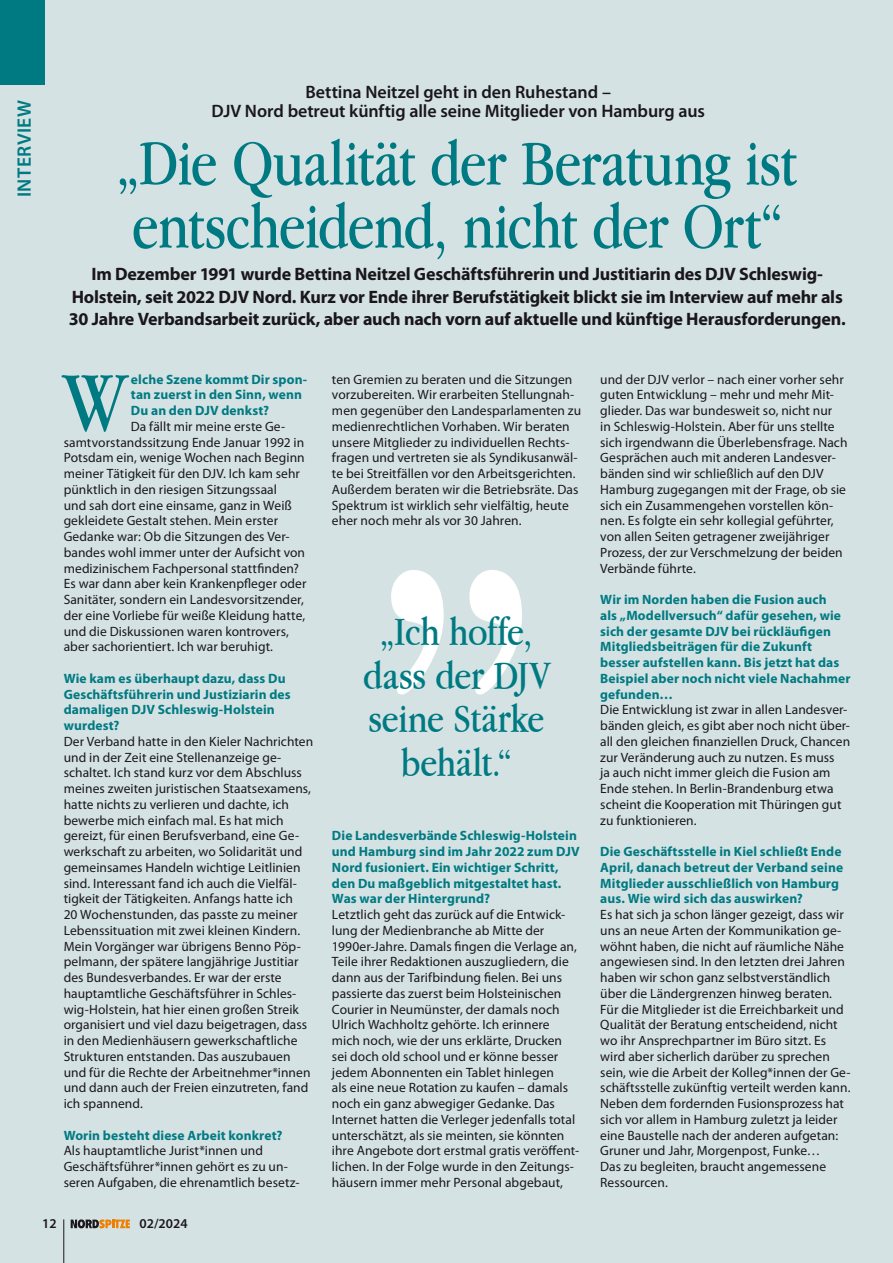
<style>
.page{position:relative;width:893px;height:1263px;background:#d5e2e3}
.page>*{position:absolute;margin:0;border:0;box-sizing:border-box;transform-origin:0 0}
.t1{font:88.5px "Apple Garamond";color:#007a82}
.t2{font:66px/63px "Apple Garamond";letter-spacing:-.015em;color:#007a82}
.t3{font:42px/43.5px "Apple Garamond";letter-spacing:-.01em;color:#007a82;text-align:center}
.t4{font:600 19.5px "Myriad Pro";letter-spacing:.02em;color:#007a82}
.t5{font:700 18px/22.5px "Myriad Pro";letter-spacing:-.015em;color:#1a171c;text-align:center}
.t6{font:600 18px/19.5px "Myriad Pro";letter-spacing:-.005em;color:#1a171c;text-align:center}
.t7{font:13.5px/15.8px "Myriad Pro";letter-spacing:.005em;color:#1a171c}
.t8{font:700 13.5px/15.8px "Myriad Pro";letter-spacing:.01em;color:#007a82}
.t9{font:600 13.5px "Myriad Pro";color:#1a171c}
</style>
<div class="page">
<svg style="left:71px;top:1219px;width:59px;height:9px"></svg>
<div style="left:0;top:0;width:45px;height:84px;background:#007a82"></div>
<hr style="left:64px;top:1219px;width:1px;height:44px;background:#1a171c">
<svg style="left:391px;top:570px;width:131px;height:124px"></svg>
<p class="t4" style="left:12px;top:197px;width:98px;rotate:-90deg">INTERVIEW</p>
<p class="t6" style="left:212px;top:81px;width:495px">Bettina Neitzel geht in den Ruhestand –<br>DJV Nord betreut künftig alle seine Mitglieder von Hamburg aus</p>
<p class="t2" style="left:117px;top:131px;width:681px">„Die Qualität der Beratung ist entscheidend, nicht der Ort“</p>
<p class="t5" style="left:69px;top:263px;width:778px">Im Dezember 1991 wurde Bettina Neitzel Geschäftsführerin und Justitiarin des DJV Schleswig-<br>Holstein, seit 2022 DJV Nord. Kurz vor Ende ihrer Berufstätigkeit blickt sie im Interview auf mehr als<br>30 Jahre Verbandsarbeit zurück, aber auch nach vorn auf aktuelle und künftige Herausforderungen.</p>
<p class="t1" style="left:64px;top:350px;width:63px">W</p>
<p class="t8" style="left:131px;top:371px;width:178px">elche Szene kommt Dir spon&shy;tan zuerst in den Sinn, wenn<br>Du an den DJV denkst?</p>
<p class="t7" style="left:64px;top:418px;width:244px;text-indent:67px">Da fällt mir meine erste Ge&shy;samtvorstandssitzung Ende Januar 1992 in Potsdam ein, wenige Wochen nach Beginn meiner Tätigkeit für den DJV. Ich kam sehr pünktlich in den riesigen Sitzungssaal<br>und sah dort eine einsame, ganz in Weiß gekleidete Gestalt stehen. Mein erster Gedanke war: Ob die Sitzungen des Ver&shy;bandes wohl immer unter der Aufsicht von medizinischem Fachpersonal stattfinden?<br>Es war dann aber kein Krankenpfleger oder Sanitäter, sondern ein Landesvorsitzender, der eine Vorliebe für weiße Kleidung hatte, und die Diskussionen waren kontrovers, aber sachorientiert. Ich war beruhigt.</p>
<p class="t8" style="left:64px;top:670px;width:228px">Wie kam es überhaupt dazu, dass Du<br>Geschäftsführerin und Justiziarin des damaligen DJV Schleswig-Holstein wurdest?</p>
<p class="t7" style="left:64px;top:733px;width:251px">Der Verband hatte in den Kieler Nachrichten und in der Zeit eine Stellenanzeige ge&shy;schaltet. Ich stand kurz vor dem Abschluss meines zweiten juristischen Staatsexamens, hatte nichts zu verlieren und dachte, ich bewerbe mich einfach mal. Es hat mich gereizt, für einen Berufsverband, eine Ge&shy;werkschaft zu arbeiten, wo Solidarität und gemeinsames Handeln wichtige Leitlinien sind. Interessant fand ich auch die Vielfäl&shy;tigkeit der Tätigkeiten. Anfangs hatte ich<br>20 Wochenstunden, das passte zu meiner Lebenssituation mit zwei kleinen Kindern.<br>Mein Vorgänger war übrigens Benno Pöp&shy;pelmann, der spätere langjährige Justitiar des Bundesverbandes. Er war der erste hauptamtliche Geschäftsführer in Schles&shy;wig-Holstein, hat hier einen großen Streik organisiert und viel dazu beigetragen, dass in den Medienhäusern gewerkschaftliche Strukturen entstanden. Das auszubauen und für die Rechte der Arbeitnehmer*innen und dann auch der Freien einzutreten, fand ich spannend.</p>
<p class="t8" style="left:64px;top:1127px;width:220px">Worin besteht diese Arbeit konkret?</p>
<p class="t7" style="left:64px;top:1143px;width:238px">Als hauptamtliche Jurist*innen und<br>Geschäftsführer*innen gehört es zu un&shy;seren Aufgaben, die ehrenamtlich besetz-</p>
<p class="t9" style="left:42px;top:1215px;width:16px">12</p>
<p class="t9" style="left:140px;top:1215px;width:49px">02/2024</p>
<p class="t7" style="left:332px;top:371px;width:251px">ten Gremien zu beraten und die Sitzungen vorzubereiten. Wir erarbeiten Stellungnah&shy;men gegenüber den Landesparlamenten zu medienrechtlichen Vorhaben. Wir beraten unsere Mitglieder zu individuellen Rechts&shy;fragen und vertreten sie als Syndikusanwäl&shy;te bei Streitfällen vor den Arbeitsgerichten.<br>Außerdem beraten wir die Betriebsräte. Das Spektrum ist wirklich sehr vielfältig, heute eher noch mehr als vor 30 Jahren.</p>
<p class="t3" style="left:363px;top:609px;width:188px">„Ich hoffe, dass der DJV seine Stärke behält.“</p>
<p class="t8" style="left:332px;top:827px;width:249px">Die Landesverbände Schleswig-Holstein und Hamburg sind im Jahr 2022 zum DJV Nord fusioniert. Ein wichtiger Schritt, den Du maßgeblich mitgestaltet hast.<br>Was war der Hintergrund?</p>
<p class="t7" style="left:332px;top:906px;width:249px">Letztlich geht das zurück auf die Entwick&shy;lung der Medienbranche ab Mitte der 1990er-Jahre. Damals fingen die Verlage an, Teile ihrer Redaktionen auszugliedern, die dann aus der Tarifbindung fielen. Bei uns passierte das zuerst beim Holsteinischen Courier in Neumünster, der damals noch Ulrich Wachholtz gehörte. Ich erinnere mich noch, wie der uns erklärte, Drucken sei doch old school und er könne besser jedem Abonnenten ein Tablet hinlegen<br>als eine neue Rotation zu kaufen – damals noch ein ganz abwegiger Gedanke. Das Internet hatten die Verleger jedenfalls total unterschätzt, als sie meinten, sie könnten ihre Angebote dort erstmal gratis veröffent&shy;lichen. In der Folge wurde in den Zeitungs&shy;häusern immer mehr Personal abgebaut,</p>
<p class="t7" style="left:600px;top:371px;width:249px">und der DJV verlor – nach einer vorher sehr guten Entwicklung – mehr und mehr Mit&shy;glieder. Das war bundesweit so, nicht nur<br>in Schleswig-Holstein. Aber für uns stellte sich irgendwann die Überlebensfrage. Nach Gesprächen auch mit anderen Landesver&shy;bänden sind wir schließlich auf den DJV Hamburg zugegangen mit der Frage, ob sie sich ein Zusammengehen vorstellen kön&shy;nen. Es folgte ein sehr kollegial geführter, von allen Seiten getragener zweijähriger Prozess, der zur Verschmelzung der beiden Verbände führte.</p>
<p class="t8" style="left:600px;top:591px;width:252px">Wir im Norden haben die Fusion auch<br>als „Modellversuch“ dafür gesehen, wie sich der gesamte DJV bei rückläufigen Mitgliedsbeiträgen für die Zukunft besser aufstellen kann. Bis jetzt hat das Beispiel aber noch nicht viele Nachahmer gefunden…</p>
<p class="t7" style="left:600px;top:702px;width:251px">Die Entwicklung ist zwar in allen Landesver&shy;bänden gleich, es gibt aber noch nicht über&shy;all den gleichen finanziellen Druck, Chancen zur Veränderung auch zu nutzen. Es muss<br>ja auch nicht immer gleich die Fusion am Ende stehen. In Berlin-Brandenburg etwa scheint die Kooperation mit Thüringen gut zu funktionieren.</p>
<p class="t8" style="left:600px;top:843px;width:244px">Die Geschäftsstelle in Kiel schließt Ende April, danach betreut der Verband seine Mitglieder ausschließlich von Hamburg aus. Wie wird sich das auswirken?</p>
<p class="t7" style="left:600px;top:906px;width:252px">Es hat sich ja schon länger gezeigt, dass wir uns an neue Arten der Kommunikation ge&shy;wöhnt haben, die nicht auf räumliche Nähe angewiesen sind. In den letzten drei Jahren haben wir schon ganz selbstverständlich über die Ländergrenzen hinweg beraten.<br>Für die Mitglieder ist die Erreichbarkeit und Qualität der Beratung entscheidend, nicht wo ihr Ansprechpartner im Büro sitzt. Es wird aber sicherlich darüber zu sprechen sein, wie die Arbeit der Kolleg*innen der Ge&shy;schäftsstelle zukünftig verteilt werden kann.<br>Neben dem fordernden Fusionsprozess hat sich vor allem in Hamburg zuletzt ja leider eine Baustelle nach der anderen aufgetan:<br>Gruner und Jahr, Morgenpost, Funke…<br>Das zu begleiten, braucht angemessene Ressourcen.</p>
</div>
